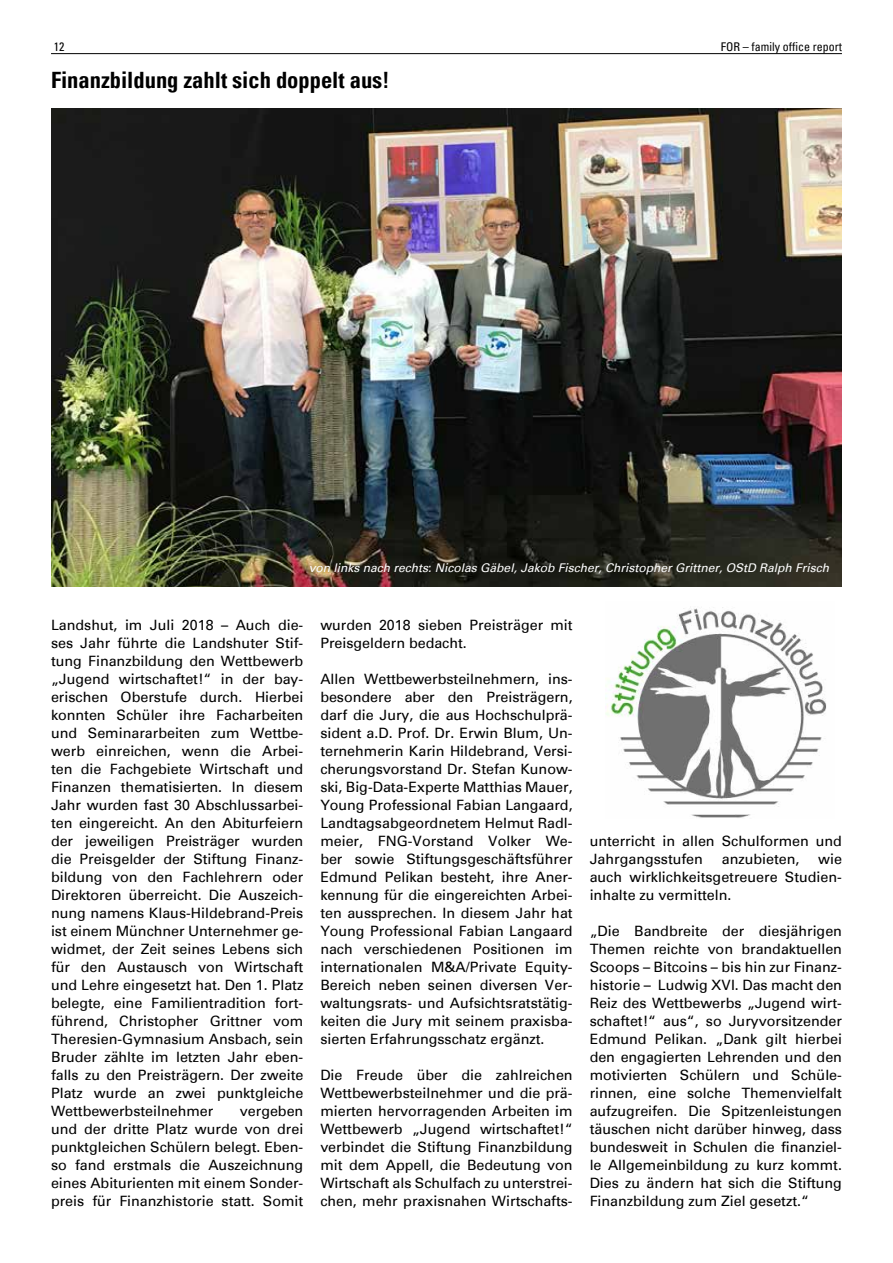
<style>
.page{position:relative;width:893px;height:1263px;background:#fff}
.page>*{position:absolute;margin:0;border:0;box-sizing:border-box;transform-origin:0 0}
.t1{font:700 condensed 22.5px "Univers";color:#000}
.t2{font:14.25px/18px "Univers";color:#000;text-align:justify}
.t3{font:italic 12px "Univers";color:#fff}
.t4{font:condensed 12px "Univers";color:#000}
</style>
<div class="page">
<hr style="left:51px;top:53px;width:791px;height:1px;background:#000">
<img style="left:51px;top:108px;width:791px;height:479px">
<img style="left:606px;top:607px;width:220px;height:211px">
<p class="t4" style="left:54px;top:39px;width:12px">12</p>
<p class="t4" style="left:721px;top:39px;width:123px">FOR – family office report</p>
<h1 class="t1" style="left:51px;top:66px;width:340px">Finanzbildung zahlt sich doppelt aus!</h1>
<p class="t3" style="left:309px;top:561px;width:522px">von links nach rechts: Nicolas Gäbel, Jakob Fischer, Christopher Grittner, OStD Ralph Frisch</p>
<p class="t2" style="left:51px;top:616px;width:254px">Landshut, im Juli 2018 – Auch die&shy;ses Jahr führte die Landshuter Stif&shy;tung Finanzbildung den Wettbewerb „Jugend wirtschaftet!“ in der bay&shy;erischen Oberstufe durch. Hierbei konnten Schüler ihre Facharbeiten und Seminararbeiten zum Wettbe&shy;werb einreichen, wenn die Arbei&shy;ten die Fachgebiete Wirtschaft und Finanzen thematisierten. In diesem Jahr wurden fast 30 Abschlussarbei&shy;ten eingereicht. An den Abiturfeiern der jeweiligen Preisträger wurden die Preisgelder der Stiftung Finanz&shy;bildung von den Fachlehrern oder Direktoren überreicht. Die Auszeich&shy;nung namens Klaus-Hildebrand-Preis ist einem Münchner Unternehmer ge&shy;widmet, der Zeit seines Lebens sich für den Austausch von Wirtschaft und Lehre eingesetzt hat. Den 1. Platz belegte, eine Familientradition fort&shy;führend, Christopher Grittner vom Theresien-Gymnasium Ansbach, sein Bruder zählte im letzten Jahr eben&shy;falls zu den Preisträgern. Der zweite Platz wurde an zwei punktgleiche Wettbewerbsteilnehmer</p>
<p class="t2" style="left:51px;top:1102px;width:254px;text-indent:189px">vergeben und der dritte Platz wurde von drei punktgleichen Schülern belegt. Eben&shy;so fand erstmals die Auszeichnung eines Abiturienten mit einem Sonder&shy;preis für Finanzhistorie statt. Somit</p>
<p class="t2" style="left:320px;top:616px;width:254px">wurden 2018 sieben Preisträger mit<br>Preisgeldern bedacht.</p>
<p class="t2" style="left:320px;top:670px;width:254px">Allen Wettbewerbsteilnehmern, ins&shy;besondere aber den Preisträgern, darf die Jury, die aus Hochschulprä&shy;sident a.D. Prof. Dr. Erwin Blum, Un&shy;ternehmerin Karin Hildebrand, Versi&shy;cherungsvorstand Dr. Stefan Kunow&shy;ski, Big-Data-Experte Matthias Mauer, Young Professional Fabian Langaard, Landtagsabgeordnetem Helmut Radl&shy;meier, FNG-Vorstand Volker We&shy;ber sowie Stiftungsgeschäftsführer Edmund Pelikan besteht, ihre Aner&shy;kennung für die eingereichten Arbei&shy;ten aussprechen. In diesem Jahr hat Young Professional Fabian Langaard nach verschiedenen Positionen im internationalen M&amp;A/Private Equity-Bereich neben seinen diversen Ver&shy;waltungsrats- und Aufsichtsratstätig&shy;keiten die Jury mit seinem praxisba&shy;sierten Erfahrungsschatz ergänzt.</p>
<p class="t2" style="left:320px;top:1066px;width:254px">Die Freude über die zahlreichen Wettbewerbsteilnehmer und die prä&shy;mierten hervorragenden Arbeiten im Wettbewerb „Jugend wirtschaftet!“ verbindet die Stiftung Finanzbildung mit dem Appell, die Bedeutung von Wirtschaft als Schulfach zu unterstrei&shy;chen, mehr praxisnahen Wirtschafts-</p>
<p class="t2" style="left:590px;top:832px;width:254px">unterricht in allen Schulformen und<br>Jahrgangsstufen</p>
<p class="t2" style="left:590px;top:850px;width:254px;text-indent:229px">wie auch wirklichkeitsgetreuere Studien&shy;inhalte zu vermitteln.</p>
<p class="t2" style="left:590px;top:922px;width:254px">„Die Bandbreite der diesjährigen Themen reichte von brandaktuellen Scoops – Bitcoins – bis hin zur Finanz&shy;historie – Ludwig XVI. Das macht den Reiz des Wettbewerbs „Jugend wirt&shy;schaftet!“ aus“, so Juryvorsitzender Edmund Pelikan. „Dank gilt hierbei den engagierten Lehrenden und den motivierten Schülern und Schüle&shy;rinnen, eine solche Themenvielfalt aufzugreifen. Die Spitzenleistungen täuschen nicht darüber hinweg, dass bundesweit in Schulen die finanziel&shy;le Allgemeinbildung zu kurz kommt.<br>Dies zu ändern hat sich die Stiftung Finanzbildung zum Ziel gesetzt.“</p>
<p class="t2" style="left:722px;top:850px;width:79px">anzubieten,</p>
</div>
